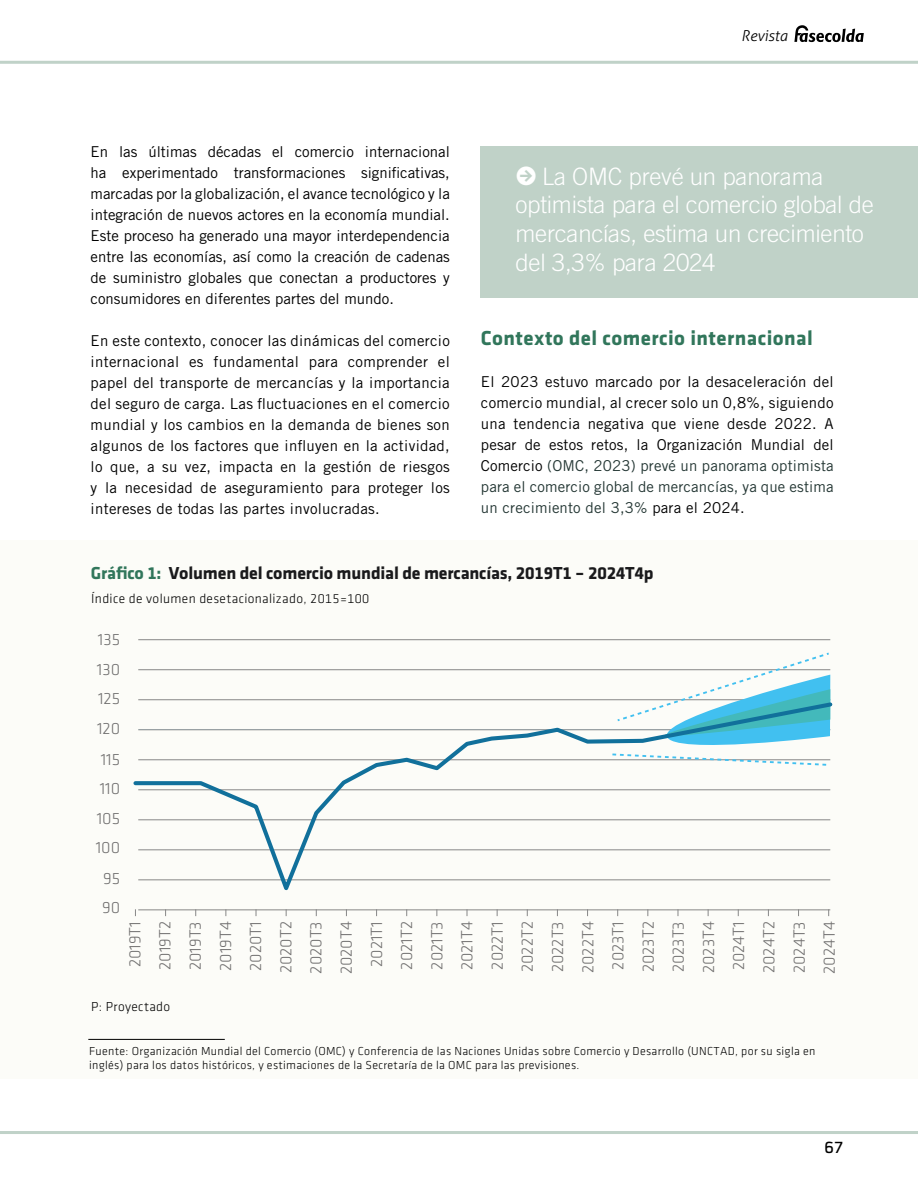
<style>
.page{position:relative;width:918px;height:1188px;background:#fff}
.page>*{position:absolute;margin:0;border:0;box-sizing:border-box;transform-origin:0 0}
.t1{font:300 24px/28.8px "Trade Gothic LT Std";letter-spacing:-.01em;color:#fff}
.t2{font:700 21px "Klavika";letter-spacing:.02em;color:#31765b}
.t3{font:700 18px "Klavika";letter-spacing:-.01em;color:#1a1a1c}
.t4{font:300 16.95px/30.2px "Klavika";color:#706f6f;text-align:center}
.t5{font:15px/21px "Trade Gothic LT Std";letter-spacing:.01em;color:#000;text-align:justify}
.t6{font:italic 300 15px "Aller";color:#000}
.t7{font:15px "Collator";color:#000}
.t8{font:13.5px "Klavika Light TF";letter-spacing:.025em;color:#000}
.t9{font:12px/14.4px "Klavika Light TF";letter-spacing:.025em;color:#000}
.s1{font-family:"Klavika Arrows";font-weight:500;font-size:27.45px}
.s2{color:#233633}
.s3{color:#31765b}
</style>
<div class="page">
<svg style="left:794px;top:25px;width:70px;height:17px"></svg>
<hr style="left:0;top:1131px;width:918px;height:3px;background:#c0d2c8">
<div style="left:0;top:540px;width:918px;height:538px;background:#fcfcf8"></div>
<hr style="left:138px;top:909px;width:692px;height:1px;background:#878787">
<hr style="left:138px;top:699px;width:692px;height:1px;background:#878787">
<hr style="left:138px;top:669px;width:692px;height:1px;background:#878787">
<hr style="left:138px;top:639px;width:692px;height:1px;background:#878787">
<svg style="left:133px;top:700px;width:700px;height:191px"></svg>
<svg style="left:610px;top:652px;width:221px;height:115px"></svg>
<hr style="left:88px;top:1039px;width:137px;height:1px;background:#000">
<div style="left:481px;top:146px;width:437px;height:152px;background:#c0d2c8"></div>
<hr style="left:0;top:61px;width:918px;height:3px;background:#c0d2c8">
<p class="t6" style="left:741px;top:27px;width:48px">Revista</p>
<p class="t5" style="left:91px;top:141px;width:361px">En las últimas décadas el comercio internacional ha experimentado transformaciones significativas, marcadas por la globalización, el avance tecnológico y la integración de nuevos actores en la economía mundial.<br>Este proceso ha generado una mayor interdependencia entre las economías, así como la creación de cadenas de suministro globales que conectan a productores y consumidores en diferentes partes del mundo.</p>
<p class="t5" style="left:91px;top:330px;width:361px">En este contexto, conocer las dinámicas del comercio internacional es fundamental para comprender el papel del transporte de mercancías y la importancia del seguro de carga. Las fluctuaciones en el comercio mundial y los cambios en la demanda de bienes son algunos de los factores que influyen en la actividad, lo que, a su vez, impacta en la gestión de riesgos y la necesidad de aseguramiento para proteger los intereses de todas las partes involucradas.</p>
<h2 class="t2" style="left:481px;top:327px;width:333px">Contexto del comercio internacional</h2>
<h1 class="t1" style="left:516px;top:161px;width:360px"><span class="s1">R</span> La OMC prevé un panorama optimista para el comercio global de mercancías, estima un crecimiento del 3,3% para 2024</h1>
<p class="t5" style="left:481px;top:371px;width:354px">El 2023 estuvo marcado por la desaceleración del comercio mundial, al crecer solo un 0,8%, siguiendo una tendencia negativa que viene desde 2022. A pesar de estos retos, la Organización Mundial del Comercio <span class="s2">(OMC, 2023) prevé un panorama optimista para el comercio global de mercancías, ya que estima un crecimiento del 3,3%</span> para el 2024.</p>
<p class="t3" style="left:91px;top:563px;width:564px"><span class="s3">Gráfico 1:</span> Volumen del comercio mundial de mercancías, 2019T1 – 2024T4p</p>
<p class="t8" style="left:91px;top:591px;width:280px">Índice de volumen desetacionalizado, 2015=100</p>
<p class="t4" style="left:98px;top:625px;width:24px">135</p>
<p class="t4" style="left:97px;top:654px;width:25px">130</p>
<p class="t4" style="left:98px;top:684px;width:24px">125</p>
<p class="t4" style="left:97px;top:713px;width:25px">120</p>
<p class="t4" style="left:101px;top:744px;width:21px">115</p>
<p class="t4" style="left:100px;top:774px;width:22px">110</p>
<p class="t4" style="left:97px;top:803px;width:25px">105</p>
<p class="t4" style="left:96px;top:833px;width:26px">100</p>
<p class="t4" style="left:103px;top:864px;width:19px">95</p>
<p class="t4" style="left:102px;top:893px;width:20px">90</p>
<p class="t4" style="left:120px;top:967px;width:48px;rotate:-90deg">2019T1</p>
<p class="t4" style="left:150px;top:974px;width:55px;rotate:-90deg">2019T2<br>2019T3<br>2019T4<br>2020T1<br>2020T2<br>2020T3<br>2020T4<br>2021T1<br>2021T2<br>2021T3<br>2021T4<br>2022T1<br>2022T2<br>2022T3<br>2022T4<br>2023T1<br>2023T2<br>2023T3<br>2023T4<br>2024T1<br>2024T2<br>2024T3<br>2024T4</p>
<p class="t8" style="left:91px;top:999px;width:80px">P: Proyectado</p>
<p class="t9" style="left:89px;top:1044px;width:728px">Fuente: Organización Mundial del Comercio (OMC) y Conferencia de las Naciones Unidas sobre Comercio y Desarrollo (UNCTAD, por su sigla en inglés) para los datos históricos, y estimaciones de la Secretaría de la OMC para las previsiones.</p>
<p class="t7" style="left:824px;top:1139px;width:20px">67</p>
</div>
